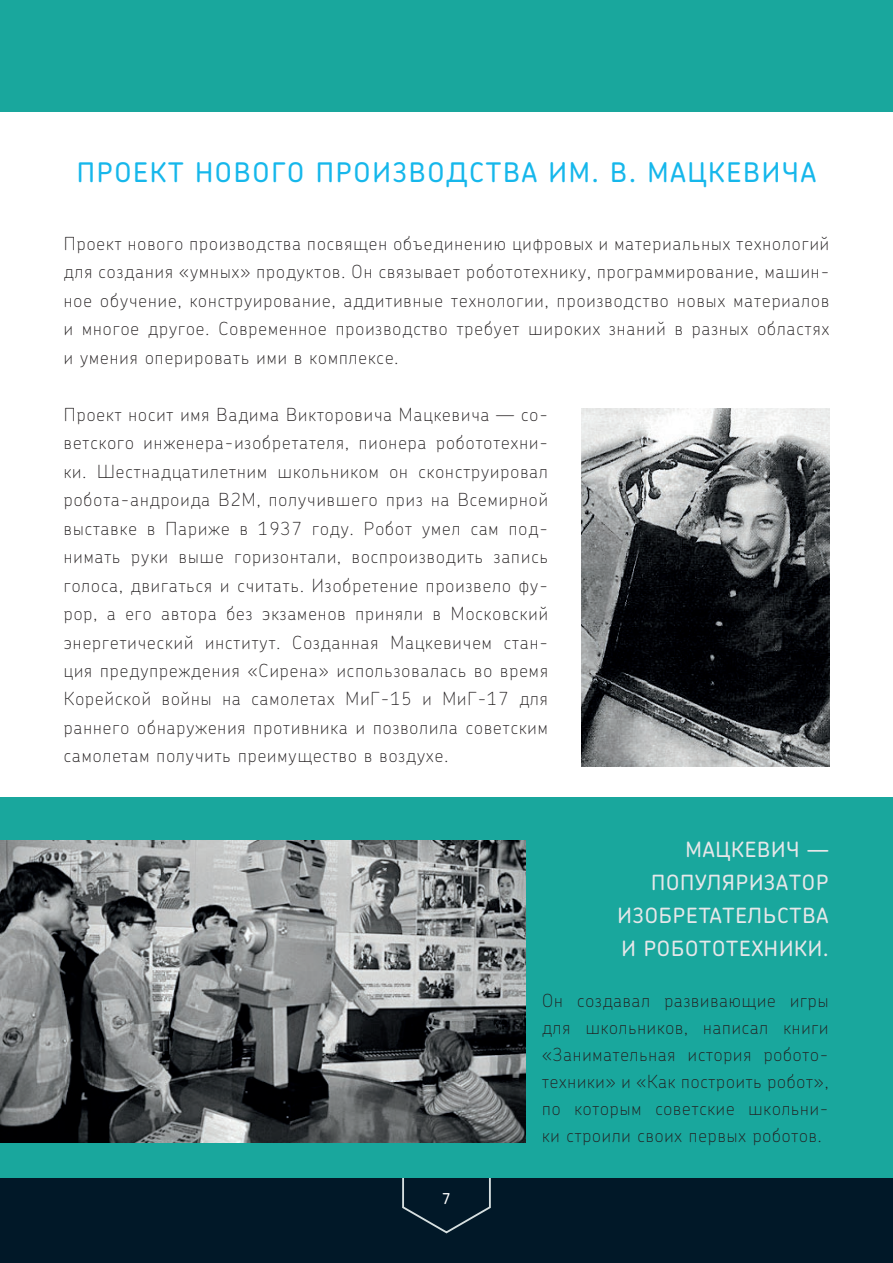
<style>
.page{position:relative;width:893px;height:1263px;background:#fff}
.page>*{position:absolute;margin:0;border:0;box-sizing:border-box;transform-origin:0 0}
.t1{font:500 27px "Chevin Pro";letter-spacing:.065em;color:#16b7eb}
.t2{font:500 21px/33px "Chevin Pro";letter-spacing:.04em;color:#e6e7e9;text-align:right}
.t3{font:100 18px/28.5px "Chevin Pro";letter-spacing:.06em;color:#231f20;text-align:justify}
.t4{font:500 15px "Chevin Pro";color:#fff}
</style>
<div class="page">
<div style="left:0;top:1178px;width:893px;height:85px;background:#011828"></div>
<svg style="left:402px;top:1178px;width:89px;height:56px"></svg>
<img style="left:582px;top:408px;width:247px;height:358px">
<div style="left:0;top:797px;width:893px;height:381px;background:#19a79d"></div>
<img style="left:0;top:841px;width:525px;height:302px">
<div style="left:0;top:0;width:893px;height:112px;background:#19a79d"></div>
<h1 class="t1" style="left:77px;top:154px;width:741px">ПРОЕКТ НОВОГО ПРОИЗВОДСТВА ИМ. В. МАЦКЕВИЧА</h1>
<p class="t3" style="left:64px;top:228px;width:767px">Проект нового производства посвящен объединению цифровых и материальных технологий для создания «умных» продуктов. Он связывает робототехнику, программирование, машин&shy;ное обучение, конструирование, аддитивные технологии, производство новых материалов и многое другое. Современное производство требует широких знаний в разных областях и умения оперировать ими в комплексе.</p>
<p class="t3" style="left:64px;top:399px;width:486px">Проект носит имя Вадима Викторовича Мацкевича — со&shy;ветского инженера-изобретателя, пионера робототехни&shy;ки. Шестнадцатилетним школьником он сконструировал робота-андроида В2М, получившего приз на Всемирной выставке в Париже в 1937 году. Робот умел сам под&shy;нимать руки выше горизонтали, воспроизводить запись голоса, двигаться и считать. Изобретение произвело фу&shy;рор, а его автора без экзаменов приняли в Московский энергетический институт. Созданная Мацкевичем стан&shy;ция предупреждения «Сирена» использовалась во время Корейской войны на самолетах МиГ-15 и МиГ-17 для раннего обнаружения противника и позволила советским самолетам получить преимущество в воздухе.</p>
<p class="t4" style="left:442px;top:1188px;width:10px">7</p>
<p class="t2" style="left:617px;top:832px;width:212px">МАЦКЕВИЧ —<br>ПОПУЛЯРИЗАТОР<br>ИЗОБРЕТАТЕЛЬСТВА<br>И РОБОТОТЕХНИКИ.</p>
<p class="t3" style="left:542px;top:986px;width:288px;line-height:27px">Он создавал развивающие игры для школьников, написал книги «Занимательная история робото&shy;техники» и «Как построить робот», по которым советские школьни&shy;ки строили своих первых роботов.</p>
</div>
